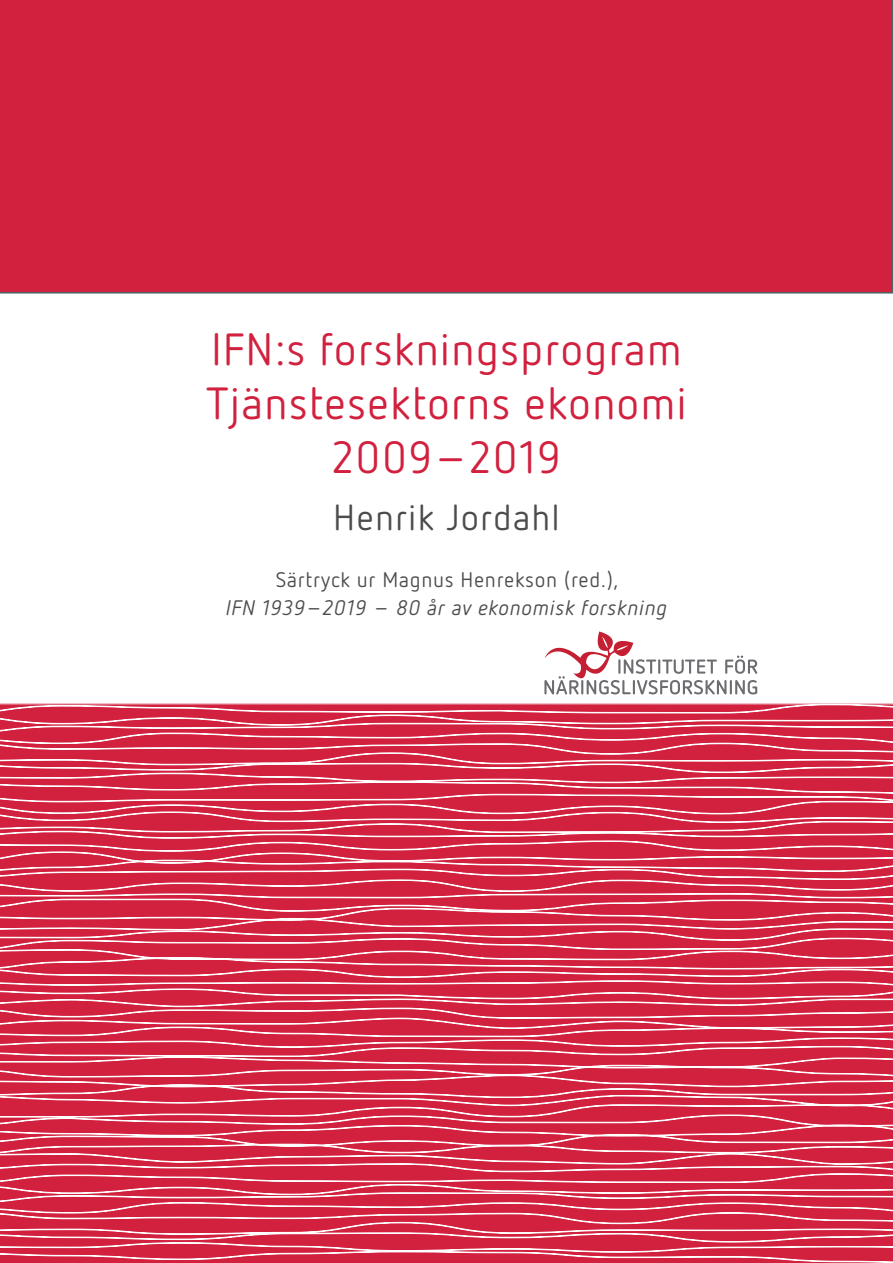
<style>
.page{position:relative;width:893px;height:1263px;background:#fff}
.page>*{position:absolute;margin:0;border:0;box-sizing:border-box;transform-origin:0 0}
.t1{font:45px/54px "Netto OT";letter-spacing:.02em;color:#d1213e;text-align:center}
.t2{font:36px "Netto OT";letter-spacing:.03em;color:#4b4c4d}
.t3{font:italic 21px "Netto OT";letter-spacing:.03em;color:#4b4c4d}
.t4{font:21px "Netto OT";letter-spacing:.03em;color:#4b4c4d}
</style>
<div class="page">
<svg style="left:0;top:704px;width:893px;height:559px;background:#d8445d"></svg>
<div style="left:0;top:0;width:893px;height:294px;background:#d1213e"></div>
<svg style="left:544px;top:631px;width:213px;height:63px"></svg>
<p class="t1" style="left:206px;top:321px;width:482px">IFN:s forskningsprogram<br>Tjänstesektorns ekonomi<br>2009–2019</p>
<p class="t2" style="left:333px;top:495px;width:228px">Henrik Jordahl</p>
<p class="t4" style="left:276px;top:567px;width:344px">Särtryck ur Magnus Henrekson (red.),</p>
<p class="t3" style="left:226px;top:595px;width:443px">IFN 1939–2019 – 80 år av ekonomisk forskning</p>
</div>
